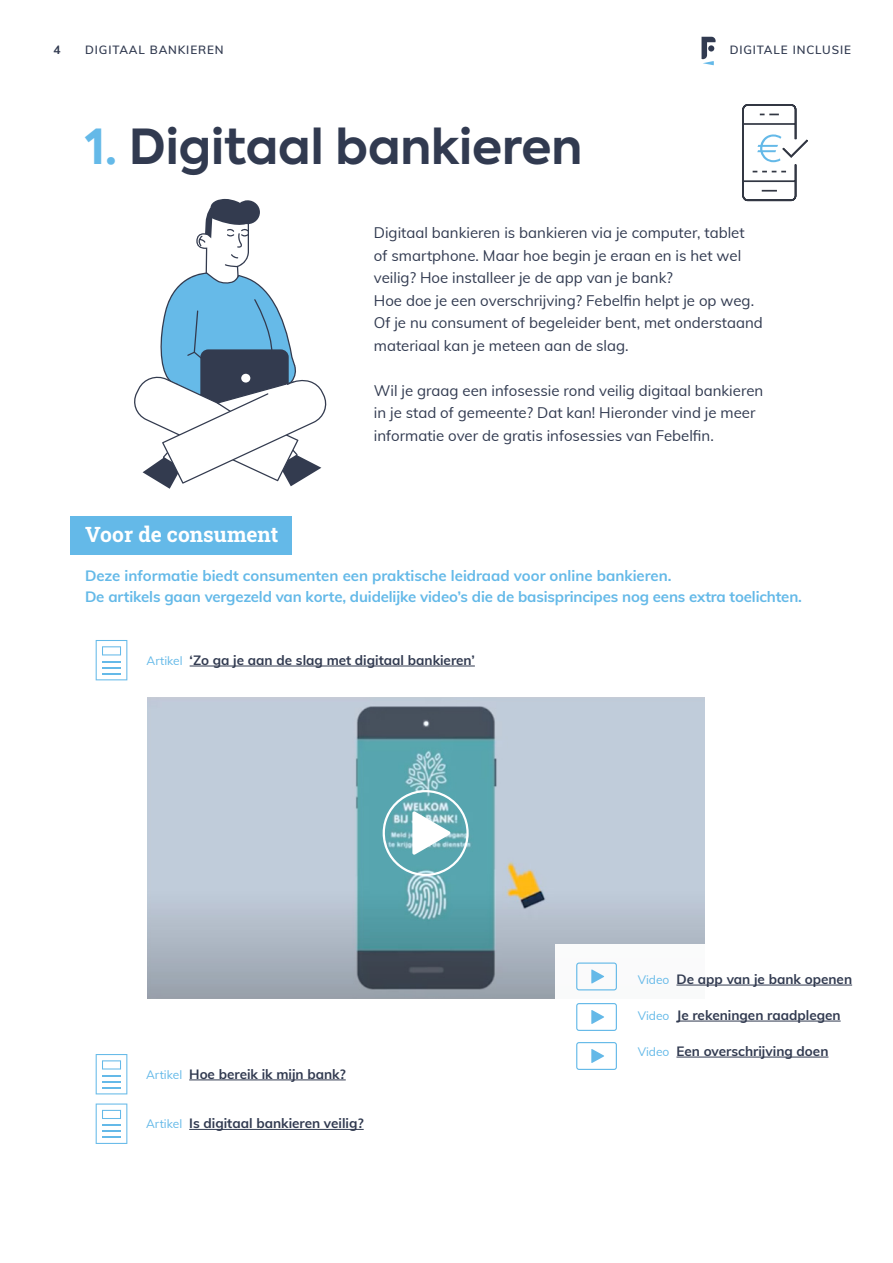
<style>
.page{position:relative;width:893px;height:1263px;background:#fff}
.page>*{position:absolute;margin:0;border:0;box-sizing:border-box;transform-origin:0 0}
.t1{font:700 48px "Axiforma";color:#313a50}
.Body{font:700 21px "Roboto Slab";color:#fff}
.Body-2{font:15px/22.5px "Muli";color:#313a50}
.Body-3{font:700 15px/21px "Muli";letter-spacing:-.01em;color:#64b9e8}
.Body-4{font:700 13.5px "Muli";color:#313a50}
.t2{font:700 12px "Muli";color:#313a50}
.t3{font:600 11.7px "Muli";letter-spacing:.075em;color:#313a50}
.s1{color:#64b9e8}
.s2{font-weight:400;font-size:12px;color:#64b9e8}
</style>
<div class="page">
<svg style="left:701px;top:37px;width:15px;height:28px"></svg>
<svg style="left:96px;top:640px;width:31px;height:40px"></svg>
<img style="left:147px;top:698px;width:557px;height:300px">
<svg style="left:379px;top:788px;width:90px;height:90px"></svg>
<div style="left:70px;top:517px;width:221px;height:38px;background:#64b9e8"></div>
<hr style="left:190px;top:666px;width:285px;height:1px;background:#313a50">
<div style="left:555px;top:944px;width:278px;height:142px;background:#fff"></div>
<svg style="left:576px;top:962px;width:41px;height:28px"></svg>
<hr style="left:676px;top:985px;width:176px;height:1px;background:#313a50">
<hr style="left:676px;top:1021px;width:165px;height:1px;background:#313a50">
<hr style="left:676px;top:1057px;width:152px;height:1px;background:#313a50">
<svg style="left:576px;top:1003px;width:41px;height:28px"></svg>
<svg style="left:576px;top:1042px;width:41px;height:28px"></svg>
<hr style="left:189px;top:1079px;width:157px;height:1px;background:#313a50">
<hr style="left:189px;top:1129px;width:175px;height:1px;background:#313a50">
<svg style="left:96px;top:1054px;width:31px;height:40px"></svg>
<svg style="left:96px;top:1103px;width:31px;height:41px"></svg>
<svg style="left:134px;top:199px;width:193px;height:290px"></svg>
<svg style="left:742px;top:104px;width:66px;height:98px"></svg>
<p class="t2" style="left:53px;top:41px;width:9px">4</p>
<p class="t3" style="left:85px;top:42px;width:140px">DIGITAAL BANKIEREN</p>
<p class="t3" style="left:730px;top:41px;width:123px">DIGITALE INCLUSIE</p>
<p class="t1" style="left:85px;top:114px;width:499px"><span class="s1">1.</span> Digitaal bankieren</p>
<p class="Body-2" style="left:374px;top:221px;width:390px">Digitaal bankieren is bankieren via je computer, tablet<br>of smartphone. Maar hoe begin je eraan en is het wel veilig? Hoe installeer je de app van je bank?<br>Hoe doe je een overschrijving? Febelfin helpt je op weg.<br>Of je nu consument of begeleider bent, met onderstaand materiaal kan je meteen aan de slag.</p>
<p class="Body-2" style="left:374px;top:378px;width:391px">Wil je graag een infosessie rond veilig digitaal bankieren in je stad of gemeente? Dat kan! Hieronder vind je meer informatie over de gratis infosessies van Febelfin.</p>
<p class="Body" style="left:85px;top:520px;width:195px">Voor de consument</p>
<p class="Body-3" style="left:85px;top:564px;width:718px">Deze informatie biedt consumenten een praktische leidraad voor online bankieren.<br>De artikels gaan vergezeld van korte, duidelijke video’s die de basisprincipes nog eens extra toelichten.</p>
<p class="Body-4" style="left:147px;top:650px;width:330px"><span class="s2">Artikel</span> ‘Zo ga je aan de slag met digitaal bankieren’</p>
<p class="Body-4" style="left:146px;top:1064px;width:201px"><span class="s2">Artikel</span> Hoe bereik ik mijn bank?</p>
<p class="Body-4" style="left:146px;top:1114px;width:219px"><span class="s2">Artikel</span> Is digitaal bankieren veilig?</p>
<p class="Body-4" style="left:638px;top:969px;width:216px"><span class="s2">Video</span> De app van je bank openen</p>
<p class="Body-4" style="left:638px;top:1005px;width:204px"><span class="s2">Video</span> Je rekeningen raadplegen</p>
<p class="Body-4" style="left:638px;top:1041px;width:192px"><span class="s2">Video</span> Een overschrijving doen</p>
</div>
